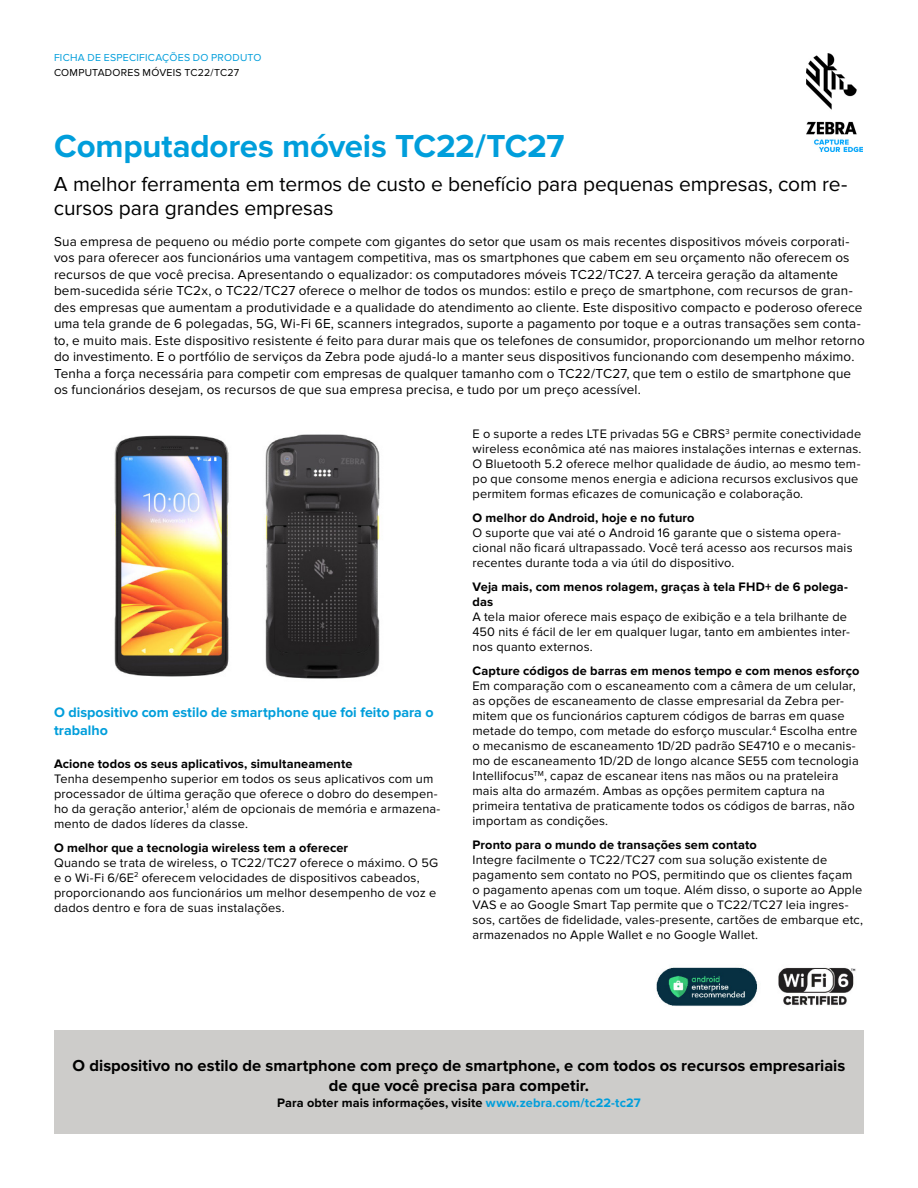
<style>
.page{position:relative;width:918px;height:1188px;background:#fff}
.page>*{position:absolute;margin:0;border:0;box-sizing:border-box;transform-origin:0 0}
.t1{font:700 33px "Proxima Nova";letter-spacing:-.005em;color:#009edb}
.t2{font:21px/24px "Proxima Nova";letter-spacing:-.005em;color:#000}
.t3{font:700 16.5px/20.2px "Proxima Nova";color:#000;text-align:center}
.t4{font:700 14.25px/17.2px "Proxima Nova";color:#009edb}
.t5{font:13.5px/16.5px "Proxima Nova";letter-spacing:.01em;color:#000}
.t6{font:12.75px/15px "Proxima Nova";letter-spacing:.015em;color:#000}
.t7{font:700 12.75px/15px "Proxima Nova";letter-spacing:.01em;color:#000}
.t8{font:10.5px "Proxima Nova";letter-spacing:.025em;color:#009edb}
.t9{font:10.5px "Proxima Nova";letter-spacing:.025em;color:#000}
.s1{color:#009edb}
</style>
<div class="page">
<img style="left:806px;top:54px;width:56px;height:97px">
<div style="left:54px;top:1031px;width:810px;height:103px;background:#cdccca"></div>
<img style="left:656px;top:967px;width:200px;height:39px">
<img style="left:114px;top:434px;width:266px;height:245px">
<p class="t8" style="left:54px;top:52px;width:209px">FICHA DE ESPECIFICAÇÕES DO PRODUTO</p>
<p class="t9" style="left:54px;top:66px;width:187px">COMPUTADORES MÓVEIS TC22/TC27</p>
<h1 class="t1" style="left:54px;top:127px;width:512px">Computadores móveis TC22/TC27</h1>
<h2 class="t2" style="left:54px;top:173px;width:795px">A melhor ferramenta em termos de custo e benefício para pequenas empresas, com re&shy;cursos para grandes empresas</h2>
<p class="t5" style="left:54px;top:233px;width:812px">Sua empresa de pequeno ou médio porte compete com gigantes do setor que usam os mais recentes dispositivos móveis corporati&shy;vos para oferecer aos funcionários uma vantagem competitiva, mas os smartphones que cabem em seu orçamento não oferecem os recursos de que você precisa. Apresentando o equalizador: os computadores móveis TC22/TC27. A terceira geração da altamente bem-sucedida série TC2x, o TC22/TC27 oferece o melhor de todos os mundos: estilo e preço de smartphone, com recursos de gran&shy;des empresas que aumentam a produtividade e a qualidade do atendimento ao cliente. Este dispositivo compacto e poderoso oferece uma tela grande de 6 polegadas, 5G, Wi-Fi 6E, scanners integrados, suporte a pagamento por toque e a outras transações sem conta&shy;to, e muito mais. Este dispositivo resistente é feito para durar mais que os telefones de consumidor, proporcionando um melhor retorno do investimento. E o portfólio de serviços da Zebra pode ajudá-lo a manter seus dispositivos funcionando com desempenho máximo.<br>Tenha a força necessária para competir com empresas de qualquer tamanho com o TC22/TC27, que tem o estilo de smartphone que os funcionários desejam, os recursos de que sua empresa precisa, e tudo por um preço acessível.</p>
<p class="t4" style="left:54px;top:704px;width:381px">O dispositivo com estilo de smartphone que foi feito para o trabalho</p>
<p class="t7" style="left:54px;top:756px;width:300px">Acione todos os seus aplicativos, simultaneamente</p>
<p class="t6" style="left:54px;top:771px;width:388px">Tenha desempenho superior em todos os seus aplicativos com um processador de última geração que oferece o dobro do desempen&shy;ho da geração anterior,<sup>1</sup> além de opcionais de memória e armazena&shy;mento de dados líderes da classe.</p>
<p class="t7" style="left:54px;top:840px;width:296px">O melhor que a tecnologia wireless tem a oferecer</p>
<p class="t6" style="left:54px;top:855px;width:386px">Quando se trata de wireless, o TC22/TC27 oferece o máximo. O 5G e o Wi-Fi 6/6E<sup>2</sup> oferecem velocidades de dispositivos cabeados, proporcionando aos funcionários um melhor desempenho de voz e dados dentro e fora de suas instalações.</p>
<p class="t6" style="left:472px;top:426px;width:391px">E o suporte a redes LTE privadas 5G e CBRS<sup>3</sup> permite conectividade wireless econômica até nas maiores instalações internas e externas.<br>O Bluetooth 5.2 oferece melhor qualidade de áudio, ao mesmo tem&shy;po que consome menos energia e adiciona recursos exclusivos que permitem formas eficazes de comunicação e colaboração.</p>
<p class="t7" style="left:473px;top:510px;width:224px">O melhor do Android, hoje e no futuro</p>
<p class="t6" style="left:473px;top:525px;width:382px">O suporte que vai até o Android 16 garante que o sistema opera&shy;cional não ficará ultrapassado. Você terá acesso aos recursos mais recentes durante toda a via útil do dispositivo.</p>
<p class="t7" style="left:473px;top:579px;width:377px">Veja mais, com menos rolagem, graças à tela FHD+ de 6 polega&shy;das</p>
<p class="t6" style="left:473px;top:609px;width:379px">A tela maior oferece mais espaço de exibição e a tela brilhante de<br>450 nits é fácil de ler em qualquer lugar, tanto em ambientes inter&shy;nos quanto externos.</p>
<p class="t7" style="left:473px;top:663px;width:389px">Capture códigos de barras em menos tempo e com menos esforço</p>
<p class="t6" style="left:473px;top:678px;width:388px">Em comparação com o escaneamento com a câmera de um celular, as opções de escaneamento de classe empresarial da Zebra per&shy;mitem que os funcionários capturem códigos de barras em quase metade do tempo, com metade do esforço muscular.<sup>4</sup> Escolha entre o mecanismo de escaneamento 1D/2D padrão SE4710 e o mecanis&shy;mo de escaneamento 1D/2D de longo alcance SE55 com tecnologia Intellifocus<sup>TM</sup>, capaz de escanear itens nas mãos ou na prateleira mais alta do armazém. Ambas as opções permitem captura na primeira tentativa de praticamente todos os códigos de barras, não importam as condições.</p>
<p class="t7" style="left:473px;top:837px;width:286px">Pronto para o mundo de transações sem contato</p>
<p class="t6" style="left:473px;top:852px;width:392px">Integre facilmente o TC22/TC27 com sua solução existente de pagamento sem contato no POS, permitindo que os clientes façam<br>o pagamento apenas com um toque. Além disso, o suporte ao Apple VAS e ao Google Smart Tap permite que o TC22/TC27 leia ingres&shy;sos, cartões de fidelidade, vales-presente, cartões de embarque etc, armazenados no Apple Wallet e no Google Wallet.</p>
<p class="t3" style="left:73px;top:1056px;width:774px">O dispositivo no estilo de smartphone com preço de smartphone, e com todos os recursos empresariais de que você precisa para competir.</p>
<p class="t7" style="left:277px;top:1095px;width:365px">Para obter mais informações, visite <span class="s1">www.zebra.com/tc22-tc27</span></p>
</div>
